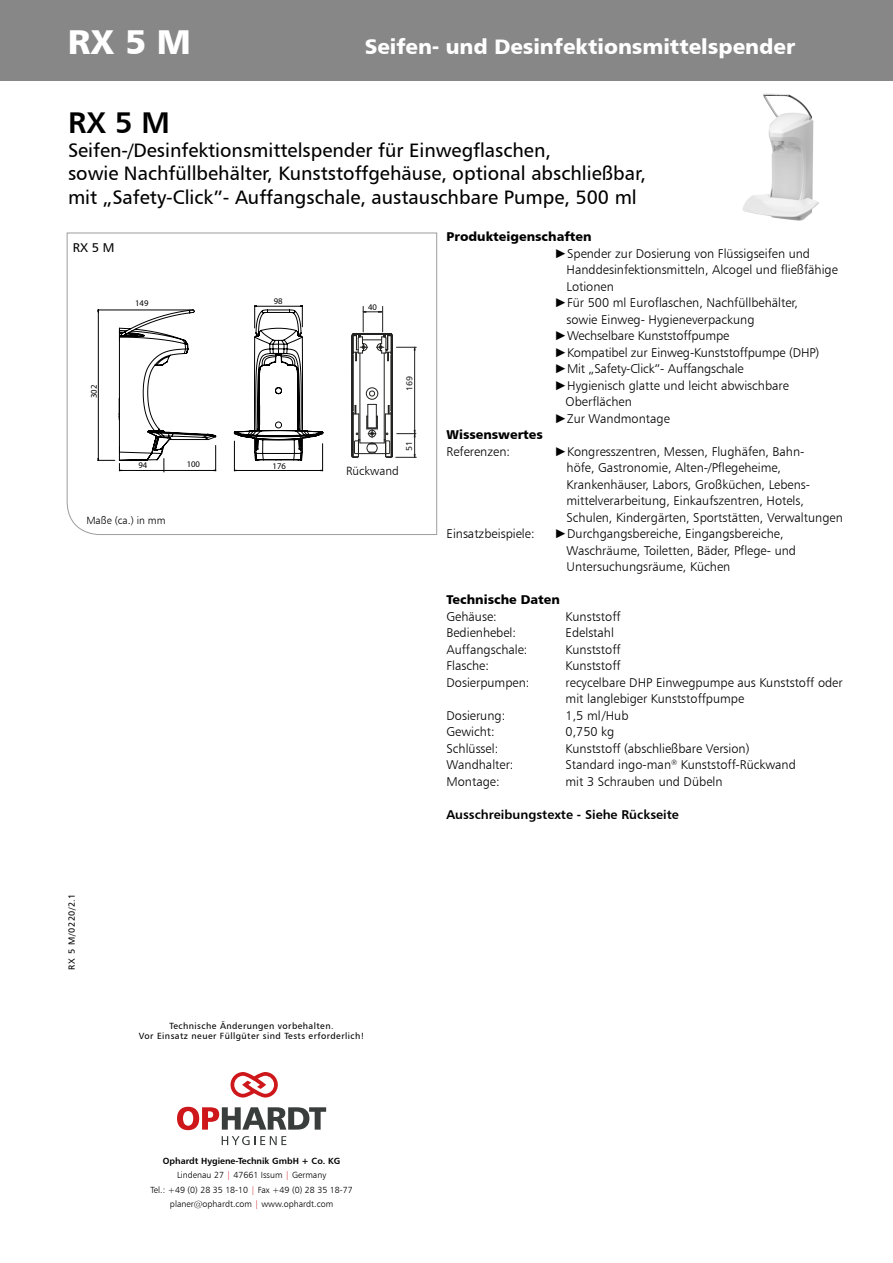
<style>
.page{position:relative;width:893px;height:1263px;background:#fff}
.page>*{position:absolute;margin:0;border:0;box-sizing:border-box;transform-origin:0 0}
.t1{font:34.5px "Humanist 777 BT Black B";color:#fff}
.t2{font:30px "Humanist 777 BT Bold B";color:#000}
.t3{font:21px "Humanist 777 BT Black B";color:#fff}
.t4{font:19.5px/23.4px "Humanist 777 BT Roman B";color:#000}
.t5{font:12.75px/16.5px "Humanist 777 BT Light B";color:#000}
.t6{font:12.75px "Humanist 777 BT Black B";color:#000}
.t7{font:12.75px "Humanist 777 BT Bold B";color:#000}
.t8{font:12.75px "Humanist 777 BT Roman B";color:#000}
.t9{font:12px "Humanist 777 BT Light B";color:#000}
.t10{font:10.5px "Humanist 777 BT Light B";color:#000}
.t11{font:9px/10.8px "Humanist 777 BT Roman B";letter-spacing:.05em;color:#000;text-align:center}
.t12{font:8.85px/14.2px "Humanist 777 BT Light B";color:#000;text-align:center}
.t13{font:8.85px "Humanist 777 BT Bold B";color:#000}
.t14{font:8.7px "Century Gothic";color:#000}
.t15{font:8.7px "Humanist 777 BT Roman B";color:#222221}
.t16{font:8.7px "Myriad Pro";color:#000}
.s1{font-family:"Arial"}
.s2{color:#cd171a}
</style>
<div class="page">
<div style="left:0;top:0;width:893px;height:81px;background:#878787"></div>
<svg style="left:230px;top:1072px;width:48px;height:25px"></svg>
<svg style="left:177px;top:1107px;width:149px;height:23px"></svg>
<svg style="left:222px;top:1136px;width:64px;height:9px"></svg>
<svg style="left:66px;top:232px;width:371px;height:303px"></svg>
<img style="left:742px;top:93px;width:77px;height:128px">
<h1 class="t1" style="left:68px;top:19px;width:125px">RX 5 M</h1>
<h3 class="t3" style="left:365px;top:33px;width:432px">Seifen- und Desinfektionsmittelspender</h3>
<h2 class="t2" style="left:68px;top:104px;width:103px">RX 5 M</h2>
<h3 class="t4" style="left:68px;top:138px;width:579px">Seifen-/Desinfektionsmittelspender für Einwegflaschen,<br>sowie Nachfüllbehälter, Kunststoffgehäuse, optional abschließbar, mit „Safety-Click”- Auffangschale, austauschbare Pumpe, 500 ml</h3>
<p class="t8" style="left:73px;top:239px;width:43px">RX 5 M</p>
<p class="t14" style="left:135px;top:297px;width:15px">149</p>
<p class="t14" style="left:89px;top:398px;width:15px;rotate:-90deg">302</p>
<p class="t14" style="left:139px;top:459px;width:10px">94</p>
<p class="t10" style="left:86px;top:514px;width:81px">Maße (ca.) in mm</p>
<p class="t14" style="left:187px;top:459px;width:15px">100</p>
<p class="t14" style="left:274px;top:296px;width:10px">98</p>
<p class="t14" style="left:273px;top:461px;width:15px">176</p>
<p class="t16" style="left:368px;top:302px;width:10px">40</p>
<p class="t15" style="left:404px;top:391px;width:16px;rotate:-90deg">169</p>
<p class="t9" style="left:346px;top:463px;width:54px">Rückwand</p>
<p class="t15" style="left:404px;top:451px;width:11px;rotate:-90deg">51</p>
<p class="t11" style="left:66px;top:970px;width:78px;rotate:-90deg">RX 5 M/0220/2.1</p>
<p class="t11" style="left:139px;top:1020px;width:227px">Technische Änderungen vorbehalten.<br>Vor Einsatz neuer Füllgüter sind Tests erforderlich!</p>
<p class="t6" style="left:446px;top:228px;width:147px">Produkteigenschaften</p>
<p class="t5" style="left:554px;top:245px;width:257px"><span class="s1">►</span>Spender zur Dosierung von Flüssigseifen und</p>
<p class="t5" style="left:566px;top:261px;width:273px">Handdesinfektionsmitteln, Alcogel und fließfähige</p>
<p class="t5" style="left:566px;top:278px;width:49px">Lotionen</p>
<p class="t5" style="left:554px;top:294px;width:245px"><span class="s1">►</span>Für 500 ml Euroflaschen, Nachfüllbehälter,</p>
<p class="t5" style="left:566px;top:311px;width:190px">sowie Einweg- Hygieneverpackung</p>
<p class="t5" style="left:554px;top:327px;width:176px"><span class="s1">►</span>Wechselbare Kunststoffpumpe</p>
<p class="t5" style="left:554px;top:344px;width:266px"><span class="s1">►</span>Kompatibel zur Einweg-Kunststoffpumpe (DHP)</p>
<p class="t5" style="left:554px;top:360px;width:191px"><span class="s1">►</span>Mit „Safety-Click”- Auffangschale</p>
<p class="t5" style="left:555px;top:377px;width:236px"><span class="s1">►</span>Hygienisch glatte und leicht abwischbare</p>
<p class="t5" style="left:566px;top:393px;width:68px">Oberflächen</p>
<p class="t5" style="left:555px;top:410px;width:117px"><span class="s1">►</span>Zur Wandmontage</p>
<p class="t6" style="left:446px;top:426px;width:98px">Wissenswertes</p>
<p class="t5" style="left:446px;top:443px;width:65px">Referenzen:</p>
<p class="t5" style="left:567px;top:443px;width:278px;text-indent:-12px"><span class="s1">►</span>Kongresszentren, Messen, Flughäfen, Bahn-<br>höfe, Gastronomie, Alten-/Pflegeheime, Krankenhäuser, Labors, Großküchen, Lebens&shy;mittelverarbeitung, Einkaufszentren, Hotels, Schulen, Kindergärten, Sportstätten, Verwaltungen</p>
<p class="t5" style="left:447px;top:525px;width:90px">Einsatzbeispiele:</p>
<p class="t5" style="left:567px;top:525px;width:231px;text-indent:-12px"><span class="s1">►</span>Durchgangsbereiche, Eingangsbereiche,<br>Waschräume, Toiletten, Bäder, Pflege- und<br>Untersuchungsräume, Küchen</p>
<p class="t6" style="left:447px;top:591px;width:115px">Technische Daten</p>
<p class="t5" style="left:447px;top:608px;width:52px">Gehäuse:</p>
<p class="t5" style="left:566px;top:608px;width:56px">Kunststoff</p>
<p class="t5" style="left:447px;top:624px;width:71px">Bedienhebel:</p>
<p class="t5" style="left:566px;top:624px;width:50px">Edelstahl</p>
<p class="t5" style="left:447px;top:641px;width:82px">Auffangschale:</p>
<p class="t5" style="left:566px;top:641px;width:56px">Kunststoff</p>
<p class="t5" style="left:447px;top:657px;width:44px">Flasche:</p>
<p class="t5" style="left:566px;top:657px;width:56px">Kunststoff</p>
<p class="t5" style="left:447px;top:674px;width:84px">Dosierpumpen:</p>
<p class="t5" style="left:566px;top:674px;width:279px">recycelbare DHP Einwegpumpe aus Kunststoff oder mit langlebiger Kunststoffpumpe</p>
<p class="t5" style="left:447px;top:707px;width:60px">Dosierung:</p>
<p class="t5" style="left:566px;top:707px;width:65px">1,5 ml/Hub</p>
<p class="t5" style="left:447px;top:723px;width:50px">Gewicht:</p>
<p class="t5" style="left:566px;top:723px;width:50px">0,750 kg</p>
<p class="t5" style="left:447px;top:740px;width:53px">Schlüssel:</p>
<p class="t5" style="left:566px;top:740px;width:185px">Kunststoff (abschließbare Version)</p>
<p class="t5" style="left:447px;top:756px;width:68px">Wandhalter:</p>
<p class="t5" style="left:566px;top:756px;width:232px">Standard ingo-man<sup>®</sup> Kunststoff-Rückwand</p>
<p class="t5" style="left:446px;top:773px;width:55px">Montage:</p>
<p class="t5" style="left:566px;top:773px;width:158px">mit 3 Schrauben und Dübeln</p>
<p class="t7" style="left:446px;top:806px;width:234px">Ausschreibungstexte - Siehe Rückseite</p>
<p class="t13" style="left:163px;top:1155px;width:179px">Ophardt Hygiene-Technik GmbH + Co. KG</p>
<p class="t12" style="left:150px;top:1168px;width:204px">Lindenau 27 <span class="s2">|</span> 47661 Issum <span class="s2">|</span> Germany<br>Tel.: +49 (0) 28 35 18-10 <span class="s2">|</span> Fax +49 (0) 28 35 18-77 planer@ophardt.com <span class="s2">|</span> www.ophardt.com</p>
</div>
